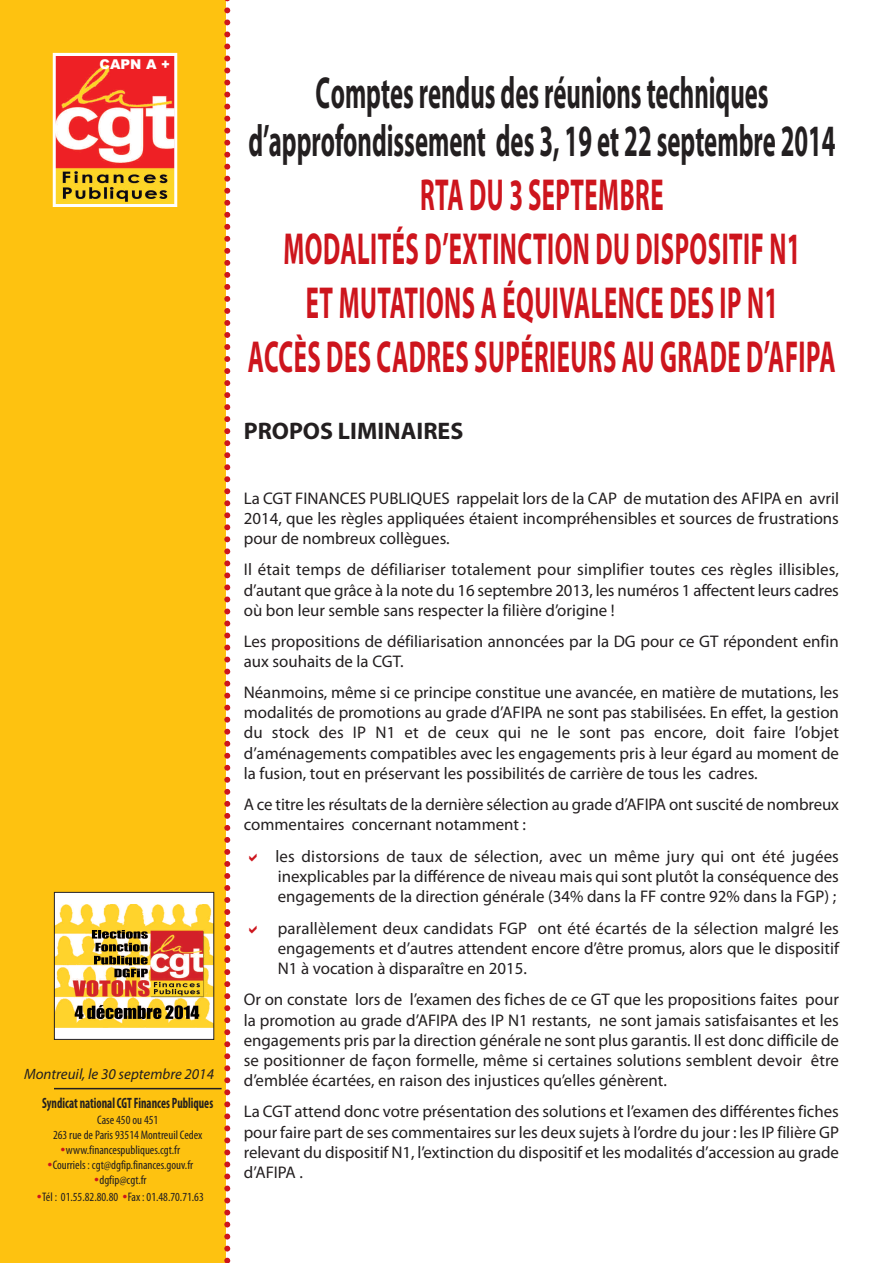
<style>
.page{position:relative;width:893px;height:1263px;background:#fff}
.page>*{position:absolute;margin:0;border:0;box-sizing:border-box;transform-origin:0 0}
.t1{font:700 45px/54px "Myriad Pro";letter-spacing:.02em;color:#cd151d;text-align:center;scale:.55 1}
.t2{font:700 45px/48px "Myriad Pro";color:#231f20;text-align:center;scale:.55 1}
.t3{font:700 24px "Myriad Pro";color:#231f20}
.t4{font:16.8px/20.2px "Myriad Pro";color:#231f20;text-align:justify}
.t5{font:700 condensed 15px "Myriad Pro";color:#231f20;scale:.8 1}
.t6{font:italic 15px "Myriad Pro";color:#231f20}
.t7{font:900 13.5px "Arial";color:#fff}
.t8{font:condensed 12.3px "Myriad Pro";color:#231f20}
</style>
<div class="page">
<div style="left:0;top:0;width:225px;height:1263px;background:#fec210"></div>
<img style="left:57px;top:57px;width:116px;height:146px">
<div style="left:53px;top:53px;width:124px;height:154px;border:3px solid #fff"></div>
<hr style="left:54px;top:1088px;width:168px;height:1px;background:#231f20">
<svg style="left:224px;top:0;width:6px;height:1263px"></svg>
<div style="left:54px;top:892px;width:160px;height:147px;background:#fff"></div>
<img style="left:56px;top:904px;width:156px;height:123px">
<div style="left:54px;top:892px;width:160px;height:148px;border:1px solid #231f20"></div>
<p class="t7" style="left:100px;top:57px;width:72px">CAPN A +</p>
<p class="t6" style="left:24px;top:1068px;width:192px">Montreuil, le 30 septembre 2014</p>
<p class="t5" style="left:42px;top:1098px;width:215px">Syndicat national CGT Finances Publiques</p>
<p class="t8" style="left:97px;top:1115px;width:63px">Case 450 ou 451</p>
<p class="t8" style="left:53px;top:1130px;width:151px">263 rue de Paris 93514 Montreuil Cedex</p>
<p class="t8" style="left:66px;top:1145px;width:116px">www.financespubliques.cgt.fr</p>
<p class="t8" style="left:53px;top:1160px;width:142px">Courriels : cgt@dgfip.finances.gouv.fr</p>
<p class="t8" style="left:99px;top:1176px;width:49px">dgfip@cgt.fr</p>
<p class="t8" style="left:42px;top:1192px;width:163px">Tél : 01.55.82.80.80 Fax : 01.48.70.71.63</p>
<h1 class="t2" style="left:248px;top:73px;width:1069px">Comptes rendus des réunions techniques d’approfondissement des 3, 19 et 22 septembre 2014</h1>
<h1 class="t1" style="left:248px;top:172px;width:1070px">RTA DU 3 SEPTEMBRE<br>MODALITÉS D’EXTINCTION DU DISPOSITIF N1<br>ET MUTATIONS A ÉQUIVALENCE DES IP N1<br>ACCÈS DES CADRES SUPÉRIEURS AU GRADE D’AFIPA</h1>
<h2 class="t3" style="left:244px;top:422px;width:221px">PROPOS LIMINAIRES</h2>
<p class="t4" style="left:244px;top:489px;width:597px">La CGT FINANCES PUBLIQUES rappelait lors de la CAP de mutation des AFIPA en avril 2014, que les règles appliquées étaient incompréhensibles et sources de frustrations pour de nombreux collègues.</p>
<p class="t4" style="left:244px;top:561px;width:597px">Il était temps de défiliariser totalement pour simplifier toutes ces règles illisibles, d’autant que grâce à la note du 16 septembre 2013, les numéros 1 affectent leurs cadres où bon leur semble sans respecter la filière d’origine !</p>
<p class="t4" style="left:244px;top:632px;width:597px">Les propositions de défiliarisation annoncées par la DG pour ce GT répondent enfin aux souhaits de la CGT.</p>
<p class="t4" style="left:244px;top:683px;width:597px">Néanmoins, même si ce principe constitue une avancée, en matière de mutations, les modalités de promotions au grade d’AFIPA ne sont pas stabilisées. En effet, la gestion du stock des IP N1 et de ceux qui ne le sont pas encore, doit faire l’objet d’aménagements compatibles avec les engagements pris à leur égard au moment de la fusion, tout en préservant les possibilités de carrière de tous les cadres.</p>
<p class="t4" style="left:244px;top:795px;width:597px">A ce titre les résultats de la dernière sélection au grade d’AFIPA ont suscité de nombreux commentaires concernant notamment :</p>
<p class="t4" style="left:275px;top:847px;width:565px">les distorsions de taux de sélection, avec un même jury qui ont été jugées inexplicables par la différence de niveau mais qui sont plutôt la conséquence des engagements de la direction générale (34% dans la FF contre 92% dans la FGP) ;</p>
<p class="t4" style="left:278px;top:919px;width:563px">parallèlement deux candidats FGP ont été écartés de la sélection malgré les engagements et d’autres attendent encore d’être promus, alors que le dispositif N1 à vocation à disparaître en 2015.</p>
<p class="t4" style="left:244px;top:991px;width:597px">Or on constate lors de l’examen des fiches de ce GT que les propositions faites pour la promotion au grade d’AFIPA des IP N1 restants, ne sont jamais satisfaisantes et les engagements pris par la direction générale ne sont plus garantis. Il est donc difficile de se positionner de façon formelle, même si certaines solutions semblent devoir être d’emblée écartées, en raison des injustices qu’elles génèrent.</p>
<p class="t4" style="left:244px;top:1103px;width:597px">La CGT attend donc votre présentation des solutions et l’examen des différentes fiches pour faire part de ses commentaires sur les deux sujets à l’ordre du jour : les IP filière GP relevant du dispositif N1, l’extinction du dispositif et les modalités d’accession au grade d’AFIPA .</p>
</div>
